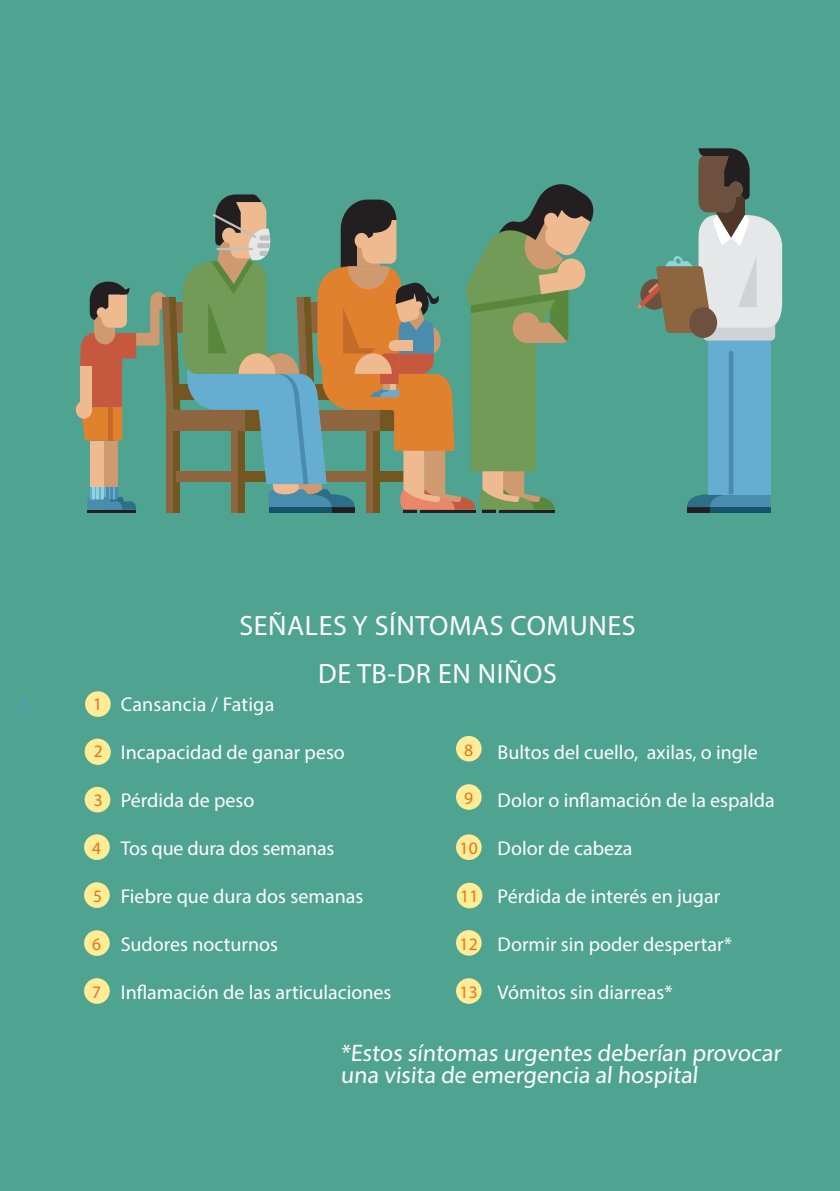
<style>
.page{position:relative;width:840px;height:1191px;background:#fff}
.page>*{position:absolute;margin:0;border:0;box-sizing:border-box;transform-origin:0 0}
.Paragraph_Style_1{font:28px "Myriad Pro";letter-spacing:.02em;color:#fff}
.t1{font:24px/22px "Myriad Pro";color:#fff}
.Demand_Body{font:20px "Myriad Pro";color:#fff}
.Body{font:17.4px "Myriad Pro";letter-spacing:.02em;color:#de761b}
.t2{font:16px "Myriad Pro";color:#47a3c2}
</style>
<div class="page">
<div style="left:0;top:0;width:839px;height:1191px;background:#4fa391"></div>
<div style="left:84px;top:834px;width:26px;height:26px;background:#ffec96;border-radius:50%"></div>
<div style="left:84px;top:882px;width:26px;height:26px;background:#ffec96;border-radius:50%"></div>
<div style="left:84px;top:930px;width:26px;height:26px;background:#ffec96;border-radius:50%"></div>
<div style="left:84px;top:978px;width:26px;height:25px;background:#ffec96;border-radius:50%"></div>
<div style="left:456px;top:736px;width:25px;height:25px;background:#ffec96;border-radius:50%"></div>
<div style="left:456px;top:784px;width:25px;height:26px;background:#ffec96;border-radius:50%"></div>
<div style="left:456px;top:834px;width:25px;height:26px;background:#ffec96;border-radius:50%"></div>
<div style="left:456px;top:930px;width:25px;height:25px;background:#ffec96;border-radius:50%"></div>
<div style="left:456px;top:978px;width:25px;height:25px;background:#ffec96;border-radius:50%"></div>
<div style="left:456px;top:882px;width:26px;height:26px;background:#ffec96;border-radius:50%"></div>
<div style="left:85px;top:691px;width:26px;height:26px;background:#ffec96;border-radius:50%"></div>
<svg style="left:85px;top:739px;width:26px;height:26px"></svg>
<div style="left:85px;top:738px;width:25px;height:26px;background:#ffec96;border-radius:50%"></div>
<div style="left:85px;top:787px;width:25px;height:25px;background:#ffec96;border-radius:50%"></div>
<div style="left:366px;top:430px;width:7px;height:82px;background:#8d663f"></div>
<div style="left:373px;top:430px;width:7px;height:82px;background:#745620"></div>
<hr style="left:440px;top:510px;width:35px;height:2px;background:#231f20">
<div style="left:403px;top:507px;width:14px;height:5px;background:#231f20"></div>
<hr style="left:419px;top:510px;width:35px;height:2px;background:#231f20">
<hr style="left:101px;top:510px;width:35px;height:2px;background:#231f20">
<hr style="left:87px;top:510px;width:35px;height:2px;background:#231f20">
<div style="left:76px;top:401px;width:16px;height:18px;background:#f0ba90;border-radius:50%"></div>
<div style="left:231px;top:430px;width:7px;height:82px;background:#8d663f"></div>
<div style="left:238px;top:430px;width:7px;height:82px;background:#745620"></div>
<div style="left:166px;top:430px;width:7px;height:82px;background:#8d663f"></div>
<div style="left:173px;top:430px;width:7px;height:82px;background:#745620"></div>
<div style="left:292px;top:507px;width:62px;height:5px;background:#231f20"></div>
<div style="left:268px;top:507px;width:63px;height:5px;background:#165268"></div>
<div style="left:686px;top:507px;width:60px;height:5px;background:#231f20"></div>
<div style="left:709px;top:507px;width:61px;height:5px;background:#165268"></div>
<div style="left:707px;top:328px;width:63px;height:166px;background:#66aed1"></div>
<svg style="left:687px;top:351px;width:83px;height:156px"></svg>
<svg style="left:637px;top:148px;width:144px;height:192px"></svg>
<div style="left:688px;top:307px;width:28px;height:31px;background:#6d513e;border-radius:50%"></div>
<hr style="left:519px;top:510px;width:35px;height:2px;background:#231f20">
<div style="left:482px;top:507px;width:14px;height:5px;background:#231f20"></div>
<hr style="left:498px;top:510px;width:35px;height:2px;background:#231f20">
<svg style="left:80px;top:184px;width:514px;height:326px"></svg>
<p class="t2" style="left:19px;top:696px;width:13px">Ó</p>
<p class="Body" style="left:93px;top:693px;width:10px">1</p>
<p class="Body" style="left:94px;top:741px;width:10px">2</p>
<p class="Body" style="left:94px;top:741px;width:10px">3</p>
<p class="Body" style="left:94px;top:789px;width:10px">3</p>
<p class="Body" style="left:92px;top:837px;width:10px">4</p>
<p class="Body" style="left:93px;top:885px;width:10px">5</p>
<p class="Body" style="left:92px;top:933px;width:10px">6</p>
<p class="Body" style="left:92px;top:981px;width:10px">7</p>
<p class="Paragraph_Style_1" style="left:239px;top:608px;width:397px">SEÑALES Y SÍNTOMAS COMUNES</p>
<p class="Paragraph_Style_1" style="left:318px;top:656px;width:240px">DE TB-DR EN NIÑOS</p>
<p class="Demand_Body" style="left:121px;top:692px;width:155px">Cansancia / Fatiga</p>
<p class="Demand_Body" style="left:121px;top:740px;width:225px">Incapacidad de ganar peso</p>
<p class="Demand_Body" style="left:121px;top:788px;width:135px">Pérdida de peso</p>
<p class="Demand_Body" style="left:121px;top:836px;width:215px">Tos que dura dos semanas</p>
<p class="Demand_Body" style="left:121px;top:884px;width:244px">Fiebre que dura dos semanas</p>
<p class="Demand_Body" style="left:121px;top:932px;width:159px">Sudores nocturnos</p>
<p class="Demand_Body" style="left:121px;top:980px;width:272px">Inflamación de las articulaciones</p>
<p class="Body" style="left:463px;top:739px;width:10px">8</p>
<p class="Body" style="left:463px;top:787px;width:10px">9</p>
<p class="Body" style="left:459px;top:837px;width:20px">10</p>
<p class="Demand_Body" style="left:497px;top:740px;width:261px">Bultos del cuello, axilas, o ingle</p>
<p class="Demand_Body" style="left:497px;top:788px;width:278px">Dolor o inflamación de la espalda</p>
<p class="Demand_Body" style="left:497px;top:836px;width:136px">Dolor de cabeza</p>
<p class="Demand_Body" style="left:497px;top:884px;width:224px">Pérdida de interés en jugar</p>
<p class="Demand_Body" style="left:497px;top:932px;width:236px">Dormir sin poder despertar*</p>
<p class="Demand_Body" style="left:497px;top:980px;width:176px">Vómitos sin diarreas*</p>
<p class="Body" style="left:460px;top:885px;width:20px">11</p>
<p class="Body" style="left:459px;top:933px;width:20px">12</p>
<p class="Body" style="left:459px;top:981px;width:20px">13</p>
<p class="t1" style="left:340px;top:1041px;width:444px">*Estos síntomas urgentes deberían provocar una visita de emergencia al hospital</p>
</div>
